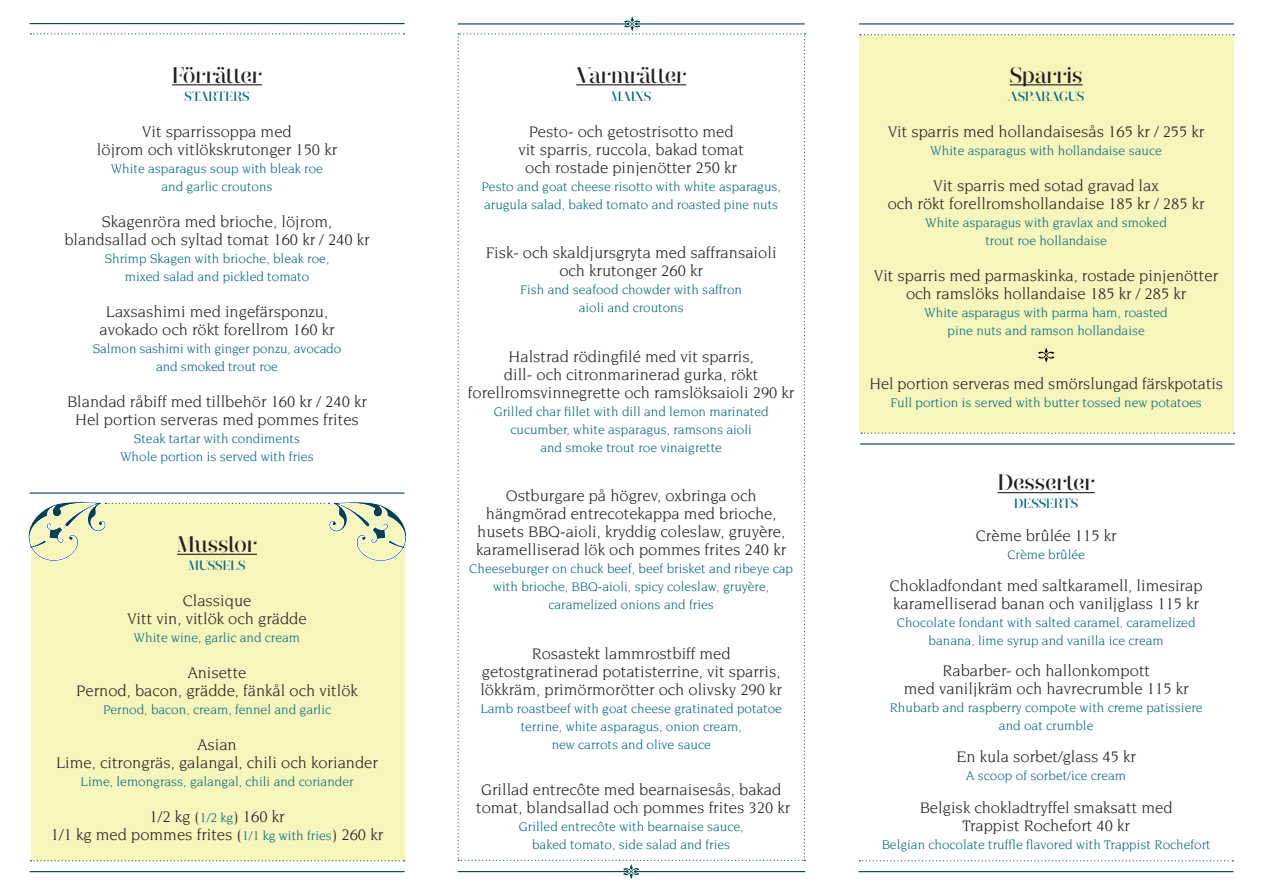
<style>
.page{position:relative;width:1263px;height:893px;background:#fff}
.page>*{position:absolute;margin:0;border:0;box-sizing:border-box;transform-origin:0 0}
.t1{font:22.5px "Narziss Medium Drops";color:#231f20}
.t2{font:16.5px "Novarese Std";color:#231f20}
.t3{font:13.5px/18px "Novarese Std";color:#00697f;text-align:center}
.t4{font:13.5px "Narziss Medium Drops";color:#00697f}
.s1{font-size:13.5px;color:#00697f}
</style>
<div class="page">
<div style="left:859px;top:35px;width:374px;height:398px;background:#f5f5bc"></div>
<hr style="left:998px;top:492px;width:97px;height:1px;background:#231f20">
<hr style="left:172px;top:84px;width:90px;height:1px;background:#231f20">
<hr style="left:30px;top:23px;width:374px;height:1px;background:#004150">
<svg style="left:30px;top:33px;width:374px;height:1px"></svg>
<svg style="left:859px;top:860px;width:374px;height:1px"></svg>
<hr style="left:859px;top:871px;width:374px;height:1px;background:#004150">
<svg style="left:458px;top:17px;width:347px;height:862px"></svg>
<div style="left:31px;top:565px;width:374px;height:295px;background:#f5f5bc"></div>
<hr style="left:30px;top:492px;width:374px;height:2px;background:#004150">
<svg style="left:31px;top:860px;width:374px;height:1px"></svg>
<hr style="left:30px;top:871px;width:374px;height:1px;background:#004150">
<svg style="left:28px;top:501px;width:379px;height:64px;background:#e8ecbd"></svg>
<svg style="left:860px;top:34px;width:374px;height:1px"></svg>
<hr style="left:859px;top:23px;width:374px;height:2px;background:#004150">
<svg style="left:861px;top:433px;width:373px;height:1px"></svg>
<hr style="left:860px;top:443px;width:374px;height:2px;background:#004150">
<hr style="left:1010px;top:84px;width:72px;height:1px;background:#231f20">
<svg style="left:1038px;top:348px;width:16px;height:14px"></svg>
<p class="t1" style="left:172px;top:61px;width:91px">Förrätter</p>
<p class="t4" style="left:185px;top:88px;width:66px">STARTERS</p>
<p class="t2" style="left:142px;top:122px;width:151px">Vit sparrissoppa med</p>
<p class="t2" style="left:97px;top:140px;width:242px">löjrom och vitlökskrutonger 150 kr</p>
<p class="t3" style="left:111px;top:159px;width:213px">White asparagus soup with bleak roe</p>
<p class="t3" style="left:161px;top:177px;width:113px">and garlic croutons</p>
<p class="t2" style="left:102px;top:212px;width:232px">Skagenröra med brioche, löjrom,</p>
<p class="t2" style="left:64px;top:230px;width:307px">blandsallad och syltad tomat 160 kr / 240 kr</p>
<p class="t3" style="left:105px;top:249px;width:226px">Shrimp Skagen with brioche, bleak roe,</p>
<p class="t3" style="left:125px;top:267px;width:186px">mixed salad and pickled tomato</p>
<p class="t2" style="left:106px;top:302px;width:224px">Laxsashimi med ingefärsponzu,</p>
<p class="t2" style="left:99px;top:320px;width:237px">avokado och rökt forellrom 160 kr</p>
<p class="t3" style="left:93px;top:339px;width:250px">Salmon sashimi with ginger ponzu, avocado</p>
<p class="t3" style="left:156px;top:357px;width:123px">and smoked trout roe</p>
<p class="t2" style="left:67px;top:392px;width:301px">Blandad råbiff med tillbehör 160 kr / 240 kr</p>
<p class="t2" style="left:75px;top:410px;width:285px">Hel portion serveras med pommes frites</p>
<p class="t3" style="left:134px;top:429px;width:168px">Steak tartar with condiments</p>
<p class="t3" style="left:120px;top:447px;width:195px">Whole portion is served with fries</p>
<p class="t1" style="left:177px;top:531px;width:81px">Musslor</p>
<p class="t4" style="left:189px;top:557px;width:58px">MUSSELS</p>
<p class="t2" style="left:183px;top:592px;width:70px">Classique</p>
<p class="t2" style="left:127px;top:610px;width:181px">Vitt vin, vitlök och grädde</p>
<p class="t3" style="left:134px;top:628px;width:168px">White wine, garlic and cream</p>
<p class="t2" style="left:188px;top:664px;width:60px">Anisette</p>
<p class="t2" style="left:76px;top:682px;width:283px">Pernod, bacon, grädde, fänkål och vitlök</p>
<p class="t3" style="left:103px;top:700px;width:230px">Pernod, bacon, cream, fennel and garlic</p>
<p class="t2" style="left:197px;top:736px;width:41px">Asian</p>
<p class="t2" style="left:56px;top:754px;width:323px">Lime, citrongräs, galangal, chili och koriander</p>
<p class="t3" style="left:81px;top:772px;width:275px">Lime, lemongrass, galangal, chili and coriander</p>
<p class="t2" style="left:149px;top:808px;width:137px">1/2 kg (<span class="s1">1/2 kg</span>) 160 kr</p>
<p class="t2" style="left:51px;top:826px;width:334px">1/1 kg med pommes frites (<span class="s1">1/1 kg with fries</span>) 260 kr</p>
<p class="t1" style="left:576px;top:61px;width:112px">Varmrätter</p>
<p class="t4" style="left:611px;top:88px;width:42px">MAINS</p>
<p class="t2" style="left:529px;top:122px;width:207px">Pesto- och getostrisotto med</p>
<p class="t2" style="left:518px;top:140px;width:227px">vit sparris, ruccola, bakad tomat</p>
<p class="t2" style="left:525px;top:158px;width:213px">och rostade pinjenötter 250 kr</p>
<p class="t3" style="left:481px;top:177px;width:301px">Pesto and goat cheese risotto with white asparagus,</p>
<p class="t3" style="left:484px;top:195px;width:296px">arugula salad, baked tomato and roasted pine nuts</p>
<p class="t2" style="left:486px;top:244px;width:292px">Fisk- och skaldjursgryta med saffransaioli</p>
<p class="t2" style="left:559px;top:262px;width:145px">och krutonger 260 kr</p>
<p class="t3" style="left:520px;top:281px;width:223px">Fish and seafood chowder with saffron</p>
<p class="t3" style="left:579px;top:299px;width:107px">aioli and croutons</p>
<p class="t2" style="left:508px;top:347px;width:247px">Halstrad rödingfilé med vit sparris,</p>
<p class="t2" style="left:504px;top:365px;width:256px">dill- och citronmarinerad gurka, rökt</p>
<p class="t2" style="left:468px;top:383px;width:328px">forellromsvinnegrette och ramslöksaioli 290 kr</p>
<p class="t3" style="left:494px;top:402px;width:277px">Grilled char fillet with dill and lemon marinated</p>
<p class="t3" style="left:510px;top:420px;width:243px">cucumber, white asparagus, ramsons aioli</p>
<p class="t3" style="left:540px;top:438px;width:183px">and smoke trout roe vinaigrette</p>
<p class="t2" style="left:506px;top:487px;width:252px">Ostburgare på högrev, oxbringa och</p>
<p class="t2" style="left:486px;top:505px;width:292px">hängmörad entrecotekappa med brioche,</p>
<p class="t2" style="left:477px;top:523px;width:309px">husets BBQ-aioli, kryddig coleslaw, gruyère,</p>
<p class="t2" style="left:476px;top:541px;width:311px">karamelliserad lök och pommes frites 240 kr</p>
<p class="t3" style="left:469px;top:560px;width:325px">Cheeseburger on chuck beef, beef brisket and ribeye cap with brioche, BBQ-aioli, spicy coleslaw, gruyère,</p>
<p class="t3" style="left:548px;top:596px;width:167px">caramelized onions and fries</p>
<p class="t2" style="left:532px;top:644px;width:201px">Rosastekt lammrostbiff med</p>
<p class="t2" style="left:482px;top:662px;width:300px">getostgratinerad potatisterrine, vit sparris,</p>
<p class="t2" style="left:480px;top:680px;width:303px">lökkräm, primörmorötter och olivsky 290 kr</p>
<p class="t3" style="left:480px;top:699px;width:303px">Lamb roastbeef with goat cheese gratinated potatoe</p>
<p class="t3" style="left:521px;top:717px;width:222px">terrine, white asparagus, onion cream,</p>
<p class="t3" style="left:552px;top:735px;width:161px">new carrots and olive sauce</p>
<p class="t2" style="left:481px;top:781px;width:302px">Grillad entrecôte med bearnaisesås, bakad</p>
<p class="t2" style="left:476px;top:799px;width:316px">tomat, blandsallad och pommes frites 320 kr</p>
<p class="t3" style="left:519px;top:818px;width:226px">Grilled entrecôte with bearnaise sauce,</p>
<p class="t3" style="left:532px;top:836px;width:200px">baked tomato, side salad and fries</p>
<p class="t1" style="left:1010px;top:61px;width:74px">Sparris</p>
<p class="t4" style="left:1008px;top:88px;width:77px">ASPARAGUS</p>
<p class="t2" style="left:888px;top:122px;width:318px">Vit sparris med hollandaisesås 165 kr / 255 kr</p>
<p class="t3" style="left:931px;top:141px;width:233px">White asparagus with hollandaise sauce</p>
<p class="t2" style="left:934px;top:176px;width:227px">Vit sparris med sotad gravad lax</p>
<p class="t2" style="left:888px;top:194px;width:318px">och rökt forellromshollandaise 185 kr / 285 kr</p>
<p class="t3" style="left:925px;top:213px;width:243px">White asparagus with gravlax and smoked</p>
<p class="t3" style="left:985px;top:231px;width:123px">trout roe hollandaise</p>
<p class="t2" style="left:874px;top:266px;width:345px">Vit sparris med parmaskinka, rostade pinjenötter</p>
<p class="t2" style="left:906px;top:284px;width:282px">och ramslöks hollandaise 185 kr / 285 kr</p>
<p class="t3" style="left:925px;top:303px;width:245px">White asparagus with parma ham, roasted</p>
<p class="t3" style="left:947px;top:321px;width:199px">pine nuts and ramson hollandaise</p>
<p class="t2" style="left:869px;top:374px;width:355px">Hel portion serveras med smörslungad färskpotatis</p>
<p class="t3" style="left:890px;top:393px;width:313px">Full portion is served with butter tossed new potatoes</p>
<p class="t1" style="left:998px;top:469px;width:98px">Desserter</p>
<p class="t4" style="left:1014px;top:496px;width:65px">DESSERTS</p>
<p class="t2" style="left:976px;top:527px;width:142px">Crème brûlée 115 kr</p>
<p class="t3" style="left:1007px;top:546px;width:79px">Crème brûlée</p>
<p class="t2" style="left:890px;top:577px;width:314px">Chokladfondant med saltkaramell, limesirap</p>
<p class="t2" style="left:893px;top:595px;width:307px">karamelliserad banan och vaniljglass 115 kr</p>
<p class="t3" style="left:897px;top:613px;width:300px">Chocolate fondant with salted caramel, caramelized</p>
<p class="t3" style="left:928px;top:631px;width:237px">banana, lime syrup and vanilla ice cream</p>
<p class="t2" style="left:942px;top:662px;width:209px">Rabarber- och hallonkompott</p>
<p class="t2" style="left:904px;top:680px;width:286px">med vaniljkräm och havrecrumble 115 kr</p>
<p class="t3" style="left:890px;top:699px;width:314px">Rhubarb and raspberry compote with creme patissiere</p>
<p class="t3" style="left:999px;top:717px;width:96px">and oat crumble</p>
<p class="t2" style="left:956px;top:748px;width:181px">En kula sorbet/glass 45 kr</p>
<p class="t3" style="left:966px;top:766px;width:161px">A scoop of sorbet/ice cream</p>
<p class="t2" style="left:920px;top:799px;width:254px">Belgisk chokladtryffel smaksatt med</p>
<p class="t2" style="left:962px;top:817px;width:169px">Trappist Rochefort 40 kr</p>
<p class="t3" style="left:882px;top:835px;width:330px">Belgian chocolate truffle flavored with Trappist Rochefort</p>
</div>
